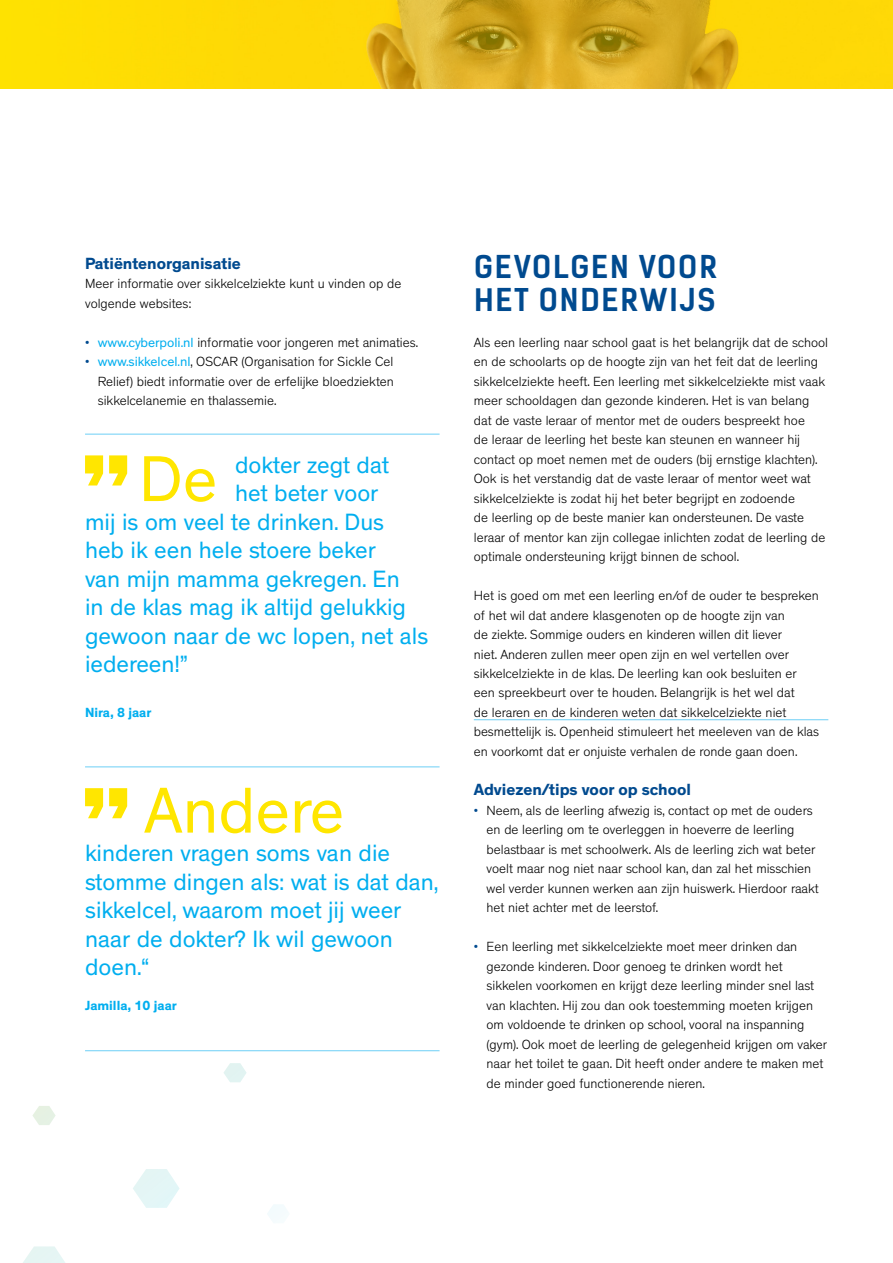
<style>
.page{position:relative;width:893px;height:1263px;background:#fff}
.page>*{position:absolute;margin:0;border:0;box-sizing:border-box;transform-origin:0 0}
.t1{font:65.85px "Theinhardt";color:#ffe600}
.t2{font:700 30px/33px "Kelson Sans";letter-spacing:.065em;color:#004a8f}
.t3{font:24px/28.5px "Theinhardt";color:#00aeef}
.t4{font:700 16.5px "Theinhardt";color:#004a8f}
.t5{font:300 13.5px/19.5px "Theinhardt";color:#000}
.t6{font:700 13.5px "Theinhardt";color:#00aeef}
.s1{color:#004a8f}
.s2{font-weight:400;color:#00aeef}
</style>
<div class="page">
<svg style="left:332px;top:0;width:561px;height:89px;background:#e4ba18"></svg>
<div style="left:0;top:0;width:332px;height:89px;background:#fedb04"></div>
<svg style="left:23px;top:1246px;width:42px;height:17px"></svg>
<svg style="left:133px;top:1169px;width:47px;height:39px"></svg>
<svg style="left:267px;top:1205px;width:19px;height:15px"></svg>
<svg style="left:224px;top:1063px;width:23px;height:19px"></svg>
<svg style="left:32px;top:1106px;width:24px;height:19px"></svg>
<svg style="left:85px;top:455px;width:42px;height:30px"></svg>
<hr style="left:85px;top:434px;width:355px;height:1px;background:#6dcff6">
<svg style="left:85px;top:788px;width:42px;height:30px"></svg>
<hr style="left:85px;top:766px;width:355px;height:1px;background:#6dcff6">
<hr style="left:85px;top:1050px;width:355px;height:1px;background:#6dcff6">
<hr style="left:474px;top:719px;width:354px;height:1px;background:#6dcff6">
<p class="t4" style="left:85px;top:253px;width:157px">Patiëntenorganisatie</p>
<p class="t5" style="left:85px;top:274px;width:318px">Meer informatie over sikkelcelziekte kunt u vinden op de volgende websites:</p>
<p class="t5" style="left:85px;top:332px;width:335px"><span class="s1">•</span> <span class="s2">www.cyberpoli.nl</span> informatie voor jongeren met animaties.</p>
<p class="t5" style="left:98px;top:352px;width:298px;text-align:justify;text-indent:-13px"><span class="s1">•</span> <span class="s2">www.sikkelcel.nl</span>, OSCAR (Organisation for Sickle Cel Relief) biedt informatie over de erfelijke bloedziekten sikkelcelanemie en thalassemie.</p>
<h1 class="t1" style="left:139px;top:440px;width:80px">De</h1>
<h3 class="t3" style="left:235px;top:451px;width:155px">dokter zegt dat</h3>
<h3 class="t3" style="left:235px;top:479px;width:145px">het beter voor</h3>
<h3 class="t3" style="left:85px;top:508px;width:301px">mij is om veel te drinken. Dus</h3>
<h3 class="t3" style="left:85px;top:536px;width:292px">heb ik een hele stoere beker</h3>
<h3 class="t3" style="left:85px;top:565px;width:316px">van mijn mamma gekregen. En</h3>
<h3 class="t3" style="left:85px;top:593px;width:322px">in de klas mag ik altijd gelukkig</h3>
<h3 class="t3" style="left:85px;top:622px;width:345px">gewoon naar de wc lopen, net als</h3>
<h3 class="t3" style="left:85px;top:650px;width:104px">iedereen!”</h3>
<p class="t6" style="left:85px;top:704px;width:68px">Nira, 8 jaar</p>
<h1 class="t1" style="left:144px;top:772px;width:202px">Andere</h1>
<h3 class="t3" style="left:85px;top:839px;width:355px">kinderen vragen soms van die stomme dingen als: wat is dat dan, sikkelcel, waarom moet jij weer naar de dokter? Ik wil gewoon doen.“</h3>
<p class="t6" style="left:85px;top:997px;width:93px">Jamilla, 10 jaar</p>
<h2 class="t2" style="left:474px;top:250px;width:245px">GEVOLGEN VOOR<br>HET ONDERWIJS</h2>
<p class="t5" style="left:474px;top:332px;width:356px">Als een leerling naar school gaat is het belangrijk dat de school en de schoolarts op de hoogte zijn van het feit dat de leerling sikkelcelziekte heeft. Een leerling met sikkelcelziekte mist vaak meer schooldagen dan gezonde kinderen. Het is van belang dat de vaste leraar of mentor met de ouders bespreekt hoe<br>de leraar de leerling het beste kan steunen en wanneer hij contact op moet nemen met de ouders (bij ernstige klachten).<br>Ook is het verstandig dat de vaste leraar of mentor weet wat sikkelcelziekte is zodat hij het beter begrijpt en zodoende<br>de leerling op de beste manier kan ondersteunen. De vaste leraar of mentor kan zijn collegae inlichten zodat de leerling de optimale ondersteuning krijgt binnen de school.</p>
<p class="t5" style="left:474px;top:586px;width:347px">Het is goed om met een leerling en/of de ouder te bespreken of het wil dat andere klasgenoten op de hoogte zijn van<br>de ziekte. Sommige ouders en kinderen willen dit liever<br>niet. Anderen zullen meer open zijn en wel vertellen over sikkelcelziekte in de klas. De leerling kan ook besluiten er een spreekbeurt over te houden. Belangrijk is het wel dat<br>de leraren en de kinderen weten dat sikkelcelziekte niet besmettelijk is. Openheid stimuleert het meeleven van de klas en voorkomt dat er onjuiste verhalen de ronde gaan doen.</p>
<p class="t4" style="left:474px;top:779px;width:219px">Adviezen/tips voor op school</p>
<p class="t5" style="left:487px;top:800px;width:334px;text-indent:-13px"><span class="s1">•</span> Neem, als de leerling afwezig is, contact op met de ouders en de leerling om te overleggen in hoeverre de leerling belastbaar is met schoolwerk. Als de leerling zich wat beter voelt maar nog niet naar school kan, dan zal het misschien wel verder kunnen werken aan zijn huiswerk. Hierdoor raakt het niet achter met de leerstof.</p>
<p class="t5" style="left:487px;top:937px;width:342px;text-indent:-13px"><span class="s1">•</span> Een leerling met sikkelcelziekte moet meer drinken dan gezonde kinderen. Door genoeg te drinken wordt het sikkelen voorkomen en krijgt deze leerling minder snel last van klachten. Hij zou dan ook toestemming moeten krijgen om voldoende te drinken op school, vooral na inspanning (gym). Ook moet de leerling de gelegenheid krijgen om vaker naar het toilet te gaan. Dit heeft onder andere te maken met de minder goed functionerende nieren.</p>
</div>
